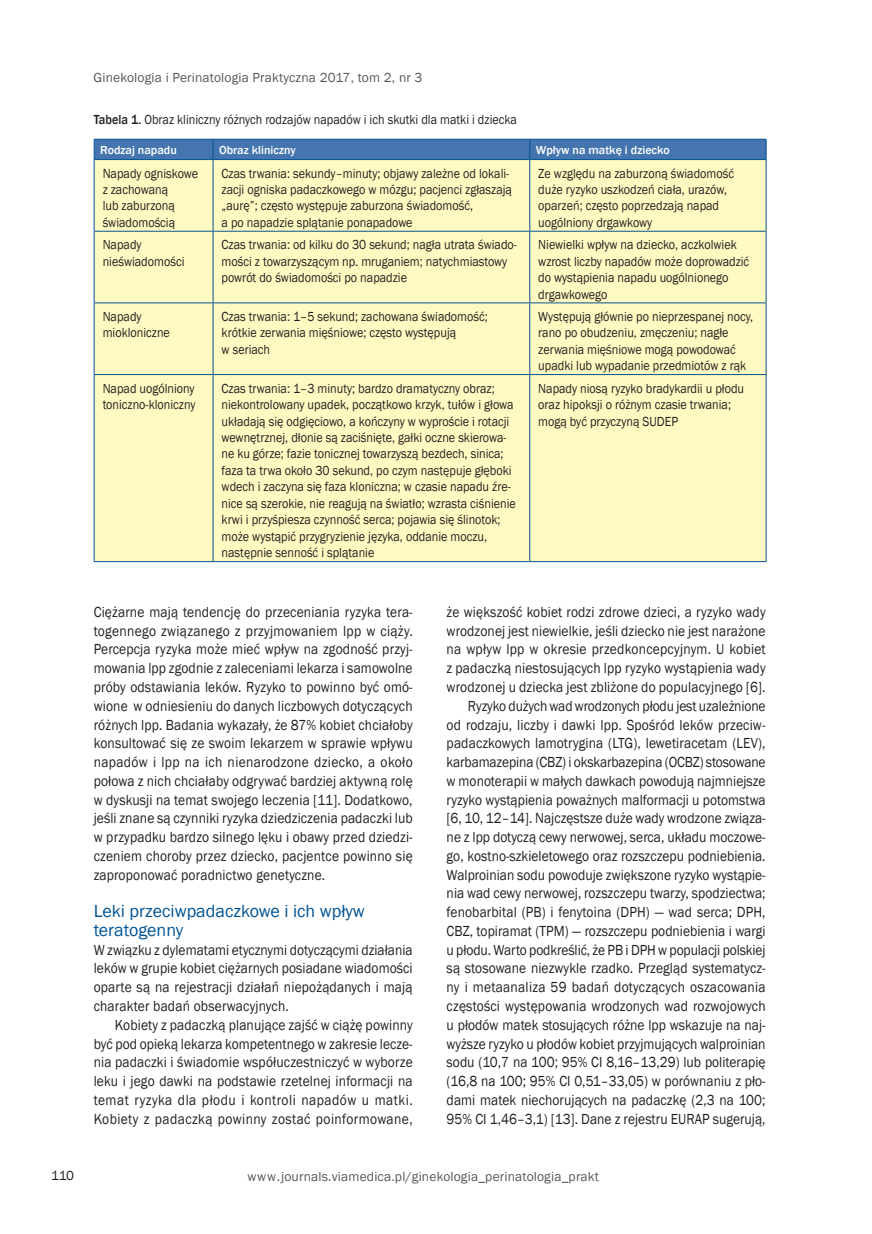
<style>
.page{position:relative;width:872px;height:1234px;background:#fff}
.page>*{position:absolute;margin:0;border:0;box-sizing:border-box;transform-origin:0 0}
._07_Srodtytul_2{font:18px/18.8px "Franklin Gothic";color:#005495}
._05B_Tekst{font:15px/18.8px "Franklin Gothic";letter-spacing:.01em;color:#231f20;text-align:justify;scale:.9 1}
._05A_Tekst_pierwszy{font:15px/18.8px "Franklin Gothic";letter-spacing:.01em;color:#231f20;text-align:justify;scale:.9 1}
._12C_Tabela_tekst{font:13.5px/16.5px "Franklin Gothic";color:#231f20;scale:.9 1}
.t1{font:13.5px "Franklin Gothic";letter-spacing:.01em;color:#57585a}
._16_Rycina_podpis{font:13.5px "Franklin Gothic";color:#231f20;scale:.9 1}
._12C_Tabela_tekst-2{font:13.5px "Franklin Gothic";color:#231f20}
._12B_Tabela_naglowek{font:500 12px "Franklin Gothic";color:#fff}
.s1{font-weight:500}
</style>
<div class="page">
<div style="left:95px;top:160px;width:670px;height:401px;background:#fffac1"></div>
<hr style="left:213px;top:160px;width:1px;height:71px;background:#005495">
<hr style="left:529px;top:160px;width:1px;height:71px;background:#005495">
<hr style="left:94px;top:231px;width:119px;height:1px;background:#005495">
<hr style="left:213px;top:231px;width:317px;height:1px;background:#005495">
<hr style="left:213px;top:231px;width:1px;height:71px;background:#005495">
<hr style="left:530px;top:231px;width:236px;height:1px;background:#005495">
<hr style="left:529px;top:231px;width:1px;height:71px;background:#005495">
<hr style="left:94px;top:302px;width:119px;height:1px;background:#005495">
<hr style="left:213px;top:302px;width:317px;height:1px;background:#005495">
<hr style="left:213px;top:303px;width:1px;height:71px;background:#005495">
<hr style="left:530px;top:302px;width:236px;height:1px;background:#005495">
<hr style="left:529px;top:303px;width:1px;height:71px;background:#005495">
<hr style="left:94px;top:374px;width:119px;height:1px;background:#005495">
<hr style="left:213px;top:374px;width:317px;height:1px;background:#005495">
<hr style="left:213px;top:375px;width:1px;height:186px;background:#005495">
<hr style="left:530px;top:374px;width:236px;height:1px;background:#005495">
<hr style="left:529px;top:375px;width:1px;height:186px;background:#005495">
<div style="left:94px;top:139px;width:672px;height:20px;background:#4575ae"></div>
<hr style="left:94px;top:159px;width:119px;height:1px;background:#005495">
<hr style="left:94px;top:160px;width:1px;height:71px;background:#005495">
<hr style="left:213px;top:159px;width:317px;height:1px;background:#005495">
<hr style="left:530px;top:159px;width:236px;height:1px;background:#005495">
<hr style="left:765px;top:160px;width:1px;height:71px;background:#005495">
<hr style="left:94px;top:231px;width:1px;height:71px;background:#005495">
<hr style="left:765px;top:231px;width:1px;height:71px;background:#005495">
<hr style="left:94px;top:303px;width:1px;height:71px;background:#005495">
<hr style="left:765px;top:303px;width:1px;height:71px;background:#005495">
<hr style="left:94px;top:375px;width:1px;height:186px;background:#005495">
<hr style="left:765px;top:375px;width:1px;height:186px;background:#005495">
<hr style="left:94px;top:561px;width:119px;height:1px;background:#005495">
<hr style="left:213px;top:561px;width:317px;height:1px;background:#005495">
<hr style="left:530px;top:561px;width:236px;height:1px;background:#005495">
<p class="_12C_Tabela_tekst-2" style="left:51px;top:1166px;width:25px">110</p>
<p class="t1" style="left:94px;top:69px;width:330px">Ginekologia i Perinatologia Praktyczna 2017, tom 2, nr 3</p>
<p class="_16_Rycina_podpis" style="left:94px;top:111px;width:471px"><span class="s1">Tabela 1.</span> Obraz kliniczny różnych rodzajów napadów i ich skutki dla matki i dziecka</p>
<p class="_12B_Tabela_naglowek" style="left:100px;top:142px;width:78px">Rodzaj napadu</p>
<p class="_12B_Tabela_naglowek" style="left:219px;top:142px;width:78px">Obraz kliniczny</p>
<p class="_12B_Tabela_naglowek" style="left:536px;top:142px;width:136px">Wpływ na matkę i dziecko</p>
<p class="_12C_Tabela_tekst" style="left:103px;top:165px;width:108px">Napady ogniskowe z zachowaną<br>lub zaburzoną świadomością</p>
<p class="_12C_Tabela_tekst" style="left:222px;top:165px;width:324px">Czas trwania: sekundy–minuty; objawy zależne od lokali&shy;zacji ogniska padaczkowego w mózgu; pacjenci zgłaszają „aurę”; często występuje zaburzona świadomość,<br>a po napadzie splątanie ponapadowe</p>
<p class="_12C_Tabela_tekst" style="left:538px;top:165px;width:219px">Ze względu na zaburzoną świadomość duże ryzyko uszkodzeń ciała, urazów, oparzeń; często poprzedzają napad uogólniony drgawkowy</p>
<p class="_12C_Tabela_tekst" style="left:103px;top:237px;width:92px">Napady nieświadomości</p>
<p class="_12C_Tabela_tekst" style="left:222px;top:237px;width:329px">Czas trwania: od kilku do 30 sekund; nagła utrata świado&shy;mości z towarzyszącym np. mruganiem; natychmiastowy powrót do świadomości po napadzie</p>
<p class="_12C_Tabela_tekst" style="left:538px;top:237px;width:236px">Niewielki wpływ na dziecko, aczkolwiek wzrost liczby napadów może doprowadzić do wystąpienia napadu uogólnionego drgawkowego</p>
<p class="_12C_Tabela_tekst" style="left:103px;top:308px;width:76px">Napady miokloniczne</p>
<p class="_12C_Tabela_tekst" style="left:222px;top:308px;width:297px">Czas trwania: 1–5 sekund; zachowana świadomość; krótkie zerwania mięśniowe; często występują<br>w seriach</p>
<p class="_12C_Tabela_tekst" style="left:538px;top:308px;width:240px">Występują głównie po nieprzespanej nocy, rano po obudzeniu, zmęczeniu; nagłe zerwania mięśniowe mogą powodować upadki lub wypadanie przedmiotów z rąk</p>
<p class="_12C_Tabela_tekst" style="left:103px;top:380px;width:105px">Napad uogólniony toniczno-kloniczny</p>
<p class="_12C_Tabela_tekst" style="left:222px;top:380px;width:328px">Czas trwania: 1–3 minuty; bardzo dramatyczny obraz; niekontrolowany upadek, początkowo krzyk, tułów i głowa układają się odgięciowo, a kończyny w wyproście i rotacji wewnętrznej, dłonie są zaciśnięte, gałki oczne skierowa&shy;ne ku górze; fazie tonicznej towarzyszą bezdech, sinica; faza ta trwa około 30 sekund, po czym następuje głęboki wdech i zaczyna się faza kloniczna; w czasie napadu źre&shy;nice są szerokie, nie reagują na światło; wzrasta ciśnienie krwi i przyśpiesza czynność serca; pojawia się ślinotok; może wystąpić przygryzienie języka, oddanie moczu, następnie senność i splątanie</p>
<p class="_12C_Tabela_tekst" style="left:538px;top:380px;width:230px">Napady niosą ryzyko bradykardii u płodu oraz hipoksji o różnym czasie trwania; mogą być przyczyną SUDEP</p>
<p class="_05B_Tekst" style="left:94px;top:602px;width:356px">Ciężarne mają tendencję do przeceniania ryzyka tera&shy;togennego związanego z przyjmowaniem lpp w ciąży.<br>Percepcja ryzyka może mieć wpływ na zgodność przyj&shy;mowania lpp zgodnie z zaleceniami lekarza i samowolne próby odstawiania leków. Ryzyko to powinno być omó&shy;wione w odniesieniu do danych liczbowych dotyczących różnych lpp. Badania wykazały, że 87% kobiet chciałoby konsultować się ze swoim lekarzem w sprawie wpływu napadów i lpp na ich nienarodzone dziecko, a około połowa z nich chciałaby odgrywać bardziej aktywną rolę w dyskusji na temat swojego leczenia [11]. Dodatkowo, jeśli znane są czynniki ryzyka dziedziczenia padaczki lub w przypadku bardzo silnego lęku i obawy przed dziedzi&shy;czeniem choroby przez dziecko, pacjentce powinno się zaproponować poradnictwo genetyczne.</p>
<p class="_07_Srodtytul_2" style="left:94px;top:901px;width:273px">Leki przeciwpadaczkowe i ich wpływ teratogenny</p>
<p class="_05A_Tekst_pierwszy" style="left:94px;top:940px;width:356px">W związku z dylematami etycznymi dotyczącymi działania leków w grupie kobiet ciężarnych posiadane wiadomości oparte są na rejestracji działań niepożądanych i mają charakter badań obserwacyjnych.</p>
<p class="_05B_Tekst" style="left:94px;top:1015px;width:356px;text-indent:21px">Kobiety z padaczką planujące zajść w ciążę powinny być pod opieką lekarza kompetentnego w zakresie lecze&shy;nia padaczki i świadomie współuczestniczyć w wyborze leku i jego dawki na podstawie rzetelnej informacji na temat ryzyka dla płodu i kontroli napadów u matki.<br>Kobiety z padaczką powinny zostać poinformowane,</p>
<p class="_05B_Tekst" style="left:446px;top:602px;width:356px">że większość kobiet rodzi zdrowe dzieci, a ryzyko wady wrodzonej jest niewielkie, jeśli dziecko nie jest narażone na wpływ lpp w okresie przedkoncepcyjnym. U kobiet z padaczką niestosujących lpp ryzyko wystąpienia wady wrodzonej u dziecka jest zbliżone do populacyjnego [6].</p>
<p class="_05B_Tekst" style="left:446px;top:696px;width:356px;text-indent:21px">Ryzyko dużych wad wrodzonych płodu jest uzależnione od rodzaju, liczby i dawki lpp. Spośród leków przeciw&shy;padaczkowych lamotrygina (LTG), lewetiracetam (LEV), karbamazepina (CBZ) i okskarbazepina (OCBZ) stosowane w monoterapii w małych dawkach powodują najmniejsze ryzyko wystąpienia poważnych malformacji u potomstwa [6, 10, 12–14]. Najczęstsze duże wady wrodzone związa&shy;ne z lpp dotyczą cewy nerwowej, serca, układu moczowe&shy;go, kostno-szkieletowego oraz rozszczepu podniebienia.<br>Walproinian sodu powoduje zwiększone ryzyko wystąpie&shy;nia wad cewy nerwowej, rozszczepu twarzy, spodziectwa; fenobarbital (PB) i fenytoina (DPH) — wad serca; DPH, CBZ, topiramat (TPM) — rozszczepu podniebienia i wargi u płodu. Warto podkreślić, że PB i DPH w populacji polskiej są stosowane niezwykle rzadko. Przegląd systematycz&shy;ny i metaanaliza 59 badań dotyczących oszacowania częstości występowania wrodzonych wad rozwojowych u płodów matek stosujących różne lpp wskazuje na naj&shy;wyższe ryzyko u płodów kobiet przyjmujących walproinian sodu (10,7 na 100; 95% CI 8,16–13,29) lub politerapię (16,8 na 100; 95% CI 0,51–33,05) w porównaniu z pło&shy;dami matek niechorujących na padaczkę (2,3 na 100; 95% CI 1,46–3,1) [13]. Dane z rejestru EURAP sugerują,</p>
<p class="t1" style="left:247px;top:1168px;width:353px">www.journals.viamedica.pl/ginekologia_perinatologia_prakt</p>
</div>
